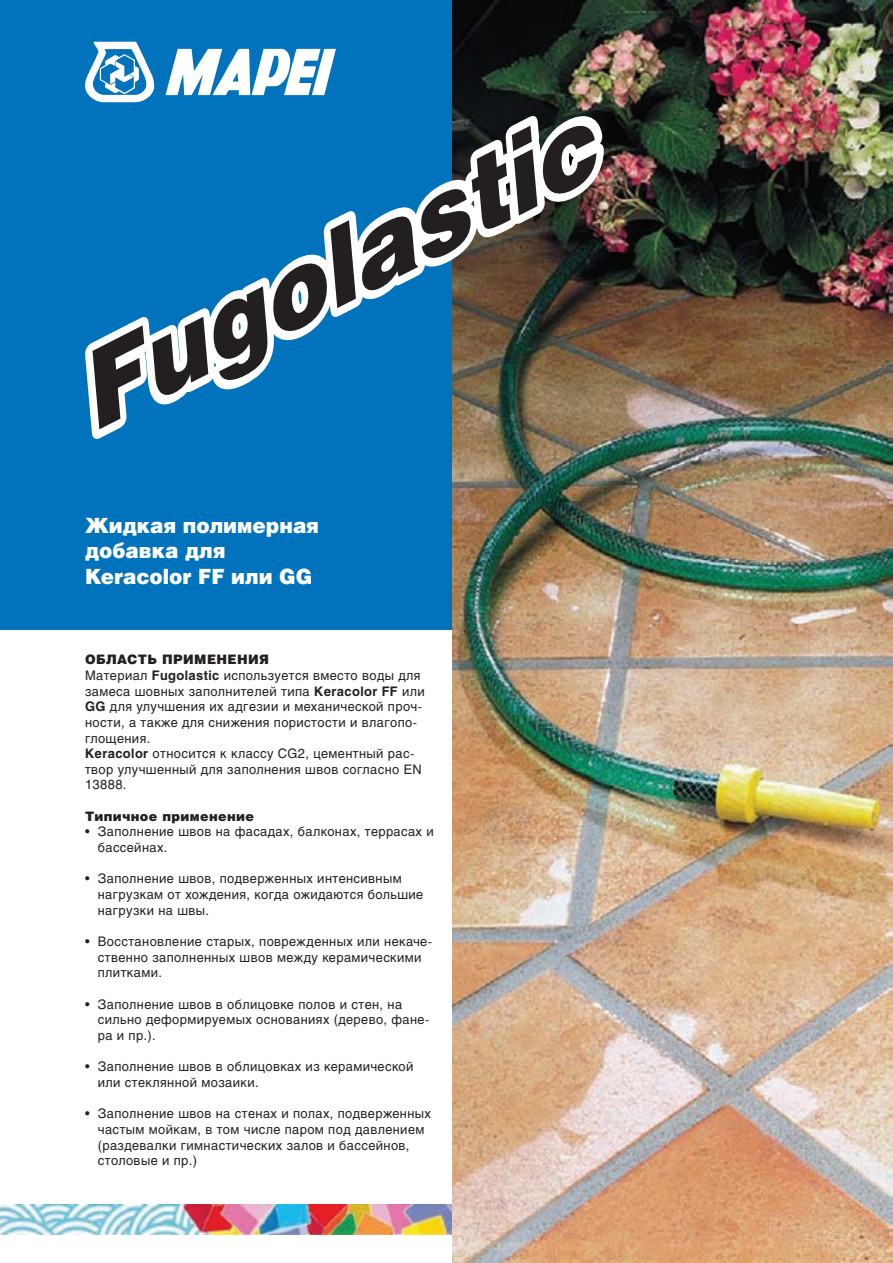
<style>
.page{position:relative;width:893px;height:1263px;background:#fff}
.page>*{position:absolute;margin:0;border:0;box-sizing:border-box;transform-origin:0 0}
.t1{font:900 21px "Helios";color:#fff;scale:.95 1}
.t2{font:13.05px/15.6px "Helios";letter-spacing:.03em;color:#231f20}
.t3{font:900 13.05px "Helios";letter-spacing:.03em;color:#231f20}
.s1{font-weight:700}
</style>
<div class="page">
<div style="left:0;top:0;width:893px;height:629px;background:#0073bc"></div>
<img style="left:0;top:1204px;width:453px;height:31px">
<img style="left:453px;top:0;width:440px;height:1263px">
<svg style="left:172px;top:49px;width:164px;height:21px"></svg>
<svg style="left:90px;top:42px;width:60px;height:28px"></svg>
<img style="left:85px;top:70px;width:532px;height:402px">
<svg style="left:92px;top:95px;width:508px;height:354px"></svg>
<p class="t1" style="left:85px;top:511px;width:248px">Жидкая полимерная</p>
<p class="t1" style="left:85px;top:537px;width:149px">добавка для</p>
<p class="t1" style="left:85px;top:562px;width:241px">Keracolor FF или GG</p>
<p class="t3" style="left:85px;top:651px;width:186px">ОБЛАСТЬ ПРИМЕНЕНИЯ</p>
<p class="t2" style="left:85px;top:667px;width:341px">Материал <span class="s1">Fugolastic</span> используется вместо воды для замеса шовных заполнителей типа <span class="s1">Keracolor FF</span> или <span class="s1">GG</span> для улучшения их адгезии и механической проч&shy;ности, а также для снижения пористости и влагопо&shy;глощения.</p>
<p class="t2" style="left:85px;top:746px;width:338px"><span class="s1">Keracolor</span> относится к классу СG2, цементный рас&shy;твор улучшенный для заполнения швов согласно EN<br>13888.</p>
<p class="t3" style="left:85px;top:807px;width:170px">Типичное применение</p>
<p class="t2" style="left:98px;top:824px;width:337px;text-indent:-13px">• Заполнение швов на фасадах, балконах, террасах и бассейнах.</p>
<p class="t2" style="left:98px;top:871px;width:327px;text-indent:-13px">• Заполнение швов, подверженных интенсивным нагрузкам от хождения, когда ожидаются большие нагрузки на швы.</p>
<p class="t2" style="left:98px;top:933px;width:336px;text-indent:-13px">• Восстановление старых, поврежденных или некаче&shy;ственно заполненных швов между керамическими плитками.</p>
<p class="t2" style="left:98px;top:996px;width:333px;text-indent:-13px">• Заполнение швов в облицовке полов и стен, на сильно деформируемых основаниях (дерево, фане&shy;ра и пр.).</p>
<p class="t2" style="left:98px;top:1059px;width:317px;text-indent:-13px">• Заполнение швов в облицовках из керамической или стеклянной мозаики.</p>
<p class="t2" style="left:98px;top:1106px;width:335px;text-indent:-13px">• Заполнение швов на стенах и полах, подверженных частым мойкам, в том числе паром под давлением (раздевалки гимнастических залов и бассейнов, столовые и пр.)</p>
</div>
